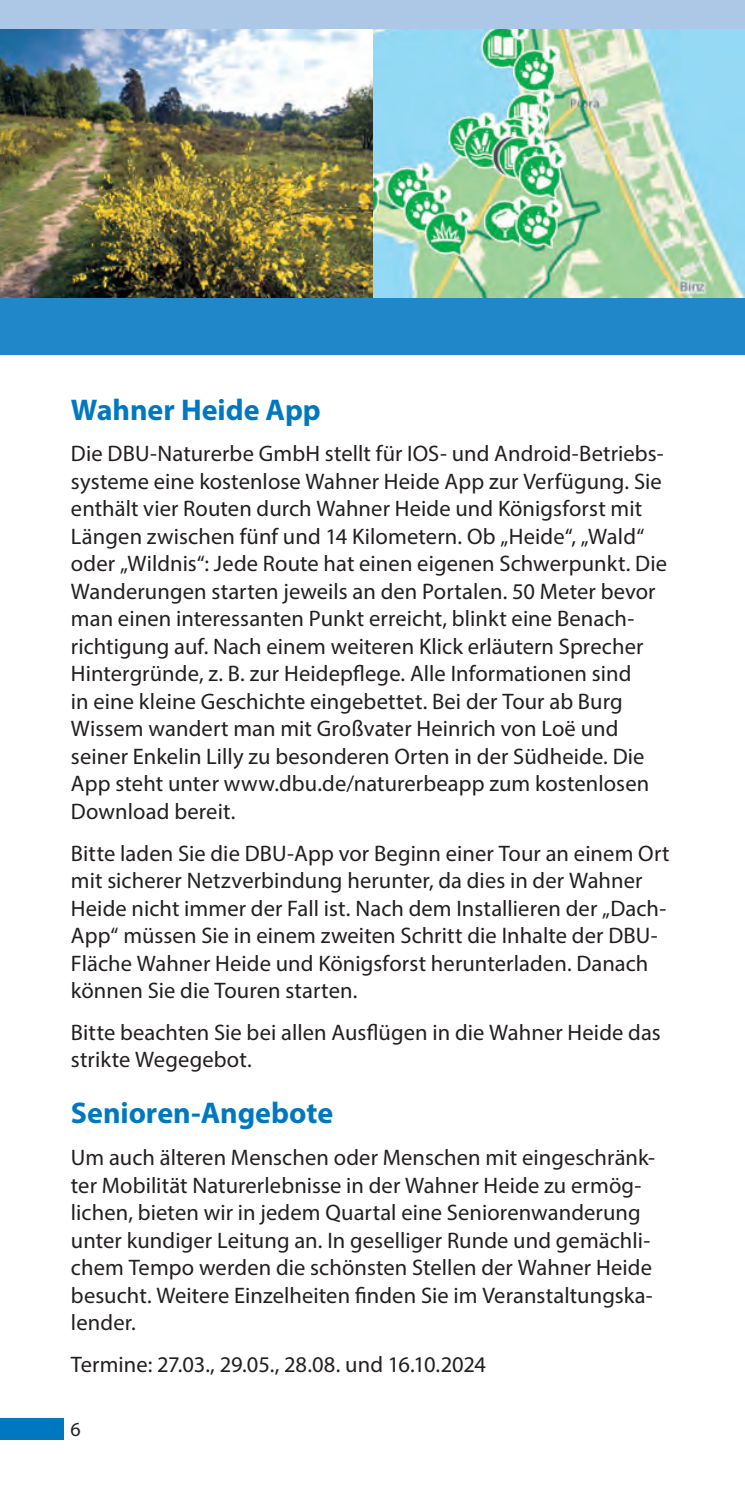
<style>
.page{position:relative;width:745px;height:1489px;background:#fff}
.page>*{position:absolute;margin:0;border:0;box-sizing:border-box;transform-origin:0 0}
.t1{font:700 30px "Myriad Pro";color:#0078c0}
.t2{font:22.5px/27.5px "Myriad Pro";letter-spacing:.005em;color:#231f20}
.t3{font:20px "Myriad Pro";color:#231f20}
</style>
<div class="page">
<div style="left:0;top:1418px;width:64px;height:21px;background:#0078c0"></div>
<img style="left:372px;top:28px;width:372px;height:270px">
<img style="left:0;top:28px;width:372px;height:270px">
<div style="left:0;top:0;width:744px;height:28px;background:#adc7e7"></div>
<div style="left:0;top:298px;width:744px;height:56px;background:#2088c9"></div>
<p class="t1" style="left:71px;top:390px;width:251px">Wahner Heide App</p>
<p class="t2" style="left:71px;top:439px;width:597px">Die DBU-Naturerbe GmbH stellt für IOS- und Android-Betriebs&shy;systeme eine kostenlose Wahner Heide App zur Verfügung. Sie enthält vier Routen durch Wahner Heide und Königsforst mit Längen zwischen fünf und 14 Kilometern. Ob „Heide“, „Wald“ oder „Wildnis“: Jede Route hat einen eigenen Schwerpunkt. Die Wanderungen starten jeweils an den Portalen. 50 Meter bevor man einen interessanten Punkt erreicht, blinkt eine Benach&shy;richtigung auf. Nach einem weiteren Klick erläutern Sprecher Hintergründe, z. B. zur Heidepfege. Alle Informationen sind<br>in eine kleine Geschichte eingebettet. Bei der Tour ab Burg Wissem wandert man mit Großvater Heinrich von Loë und seiner Enkelin Lilly zu besonderen Orten in der Südheide. Die App steht unter www.dbu.de/naturerbeapp zum kostenlosen Download bereit.</p>
<p class="t2" style="left:71px;top:838px;width:599px">Bitte laden Sie die DBU-App vor Beginn einer Tour an einem Ort mit sicherer Netzverbindung herunter, da dies in der Wahner Heide nicht immer der Fall ist. Nach dem Installieren der „Dach-App“ müssen Sie in einem zweiten Schritt die Inhalte der DBU-Fläche Wahner Heide und Königsforst herunterladen. Danach können Sie die Touren starten.</p>
<p class="t2" style="left:71px;top:1018px;width:591px">Bitte beachten Sie bei allen Ausfügen in die Wahner Heide das strikte Wegegebot.</p>
<p class="t1" style="left:71px;top:1093px;width:263px">Senioren-Angebote</p>
<p class="t2" style="left:71px;top:1143px;width:585px">Um auch älteren Menschen oder Menschen mit eingeschränk&shy;ter Mobilität Naturerlebnisse in der Wahner Heide zu ermög&shy;lichen, bieten wir in jedem Quartal eine Seniorenwanderung unter kundiger Leitung an. In geselliger Runde und gemächli&shy;chem Tempo werden die schönsten Stellen der Wahner Heide besucht. Weitere Einzelheiten fnden Sie im Veranstaltungska&shy;lender.</p>
<p class="t2" style="left:71px;top:1349px;width:416px">Termine: 27.03., 29.05., 28.08. und 16.10.2024</p>
<p class="t3" style="left:70px;top:1416px;width:12px">6</p>
</div>
